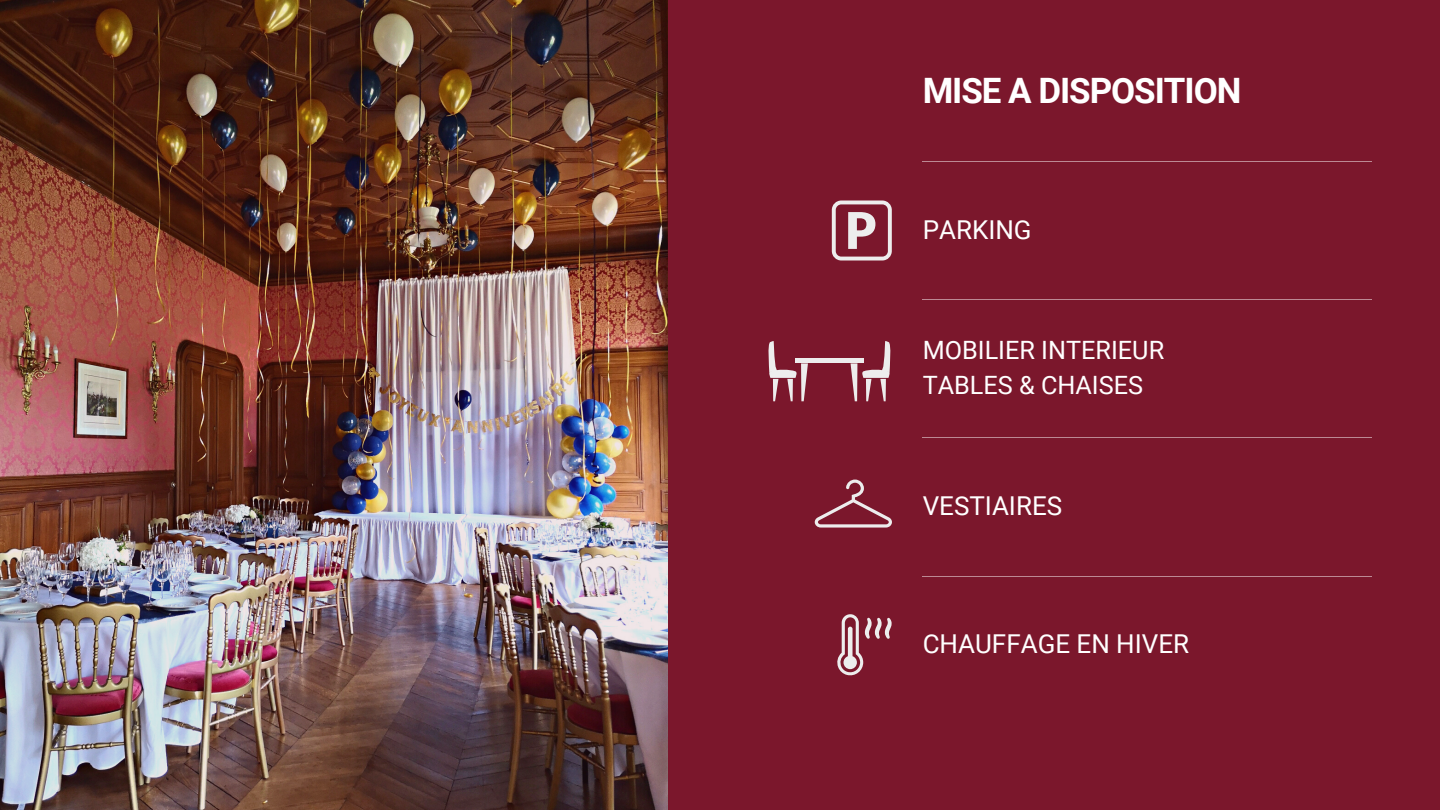
<style>
.page{position:relative;width:1440px;height:810px;background:#7b172c}
.page>*{position:absolute;margin:0;border:0;box-sizing:border-box;transform-origin:0 0}
.t1{font:700 35px "Roboto";letter-spacing:-.03em;color:#fff}
.t2{font:26px "Roboto";color:#fff}
.t3{font:25.2px/35.2px "Roboto";color:#fff}
</style>
<div class="page">
<img style="left:0;top:0;width:667px;height:810px">
<hr style="left:923px;top:438px;width:449px;height:1px;background:#fff">
<hr style="left:923px;top:299px;width:449px;height:1px;background:#fff">
<hr style="left:923px;top:161px;width:449px;height:1px;background:#fff">
<hr style="left:923px;top:576px;width:449px;height:1px;background:#fff">
<svg style="left:832px;top:201px;width:60px;height:60px"></svg>
<div style="left:795px;top:358px;width:68px;height:5px;background:#ededed"></div>
<svg style="left:768px;top:341px;width:40px;height:60px"></svg>
<svg style="left:851px;top:341px;width:40px;height:60px"></svg>
<svg style="left:815px;top:480px;width:77px;height:48px"></svg>
<svg style="left:837px;top:614px;width:55px;height:62px"></svg>
<h1 class="t1" style="left:923px;top:71px;width:320px">MISE A DISPOSITION</h1>
<p class="t2" style="left:923px;top:215px;width:110px">PARKING</p>
<p class="t3" style="left:923px;top:333px;width:243px">MOBILIER INTERIEUR<br>TABLES &amp; CHAISES</p>
<p class="t2" style="left:923px;top:491px;width:141px">VESTIAIRES</p>
<p class="t2" style="left:923px;top:629px;width:268px">CHAUFFAGE EN HIVER</p>
</div>
